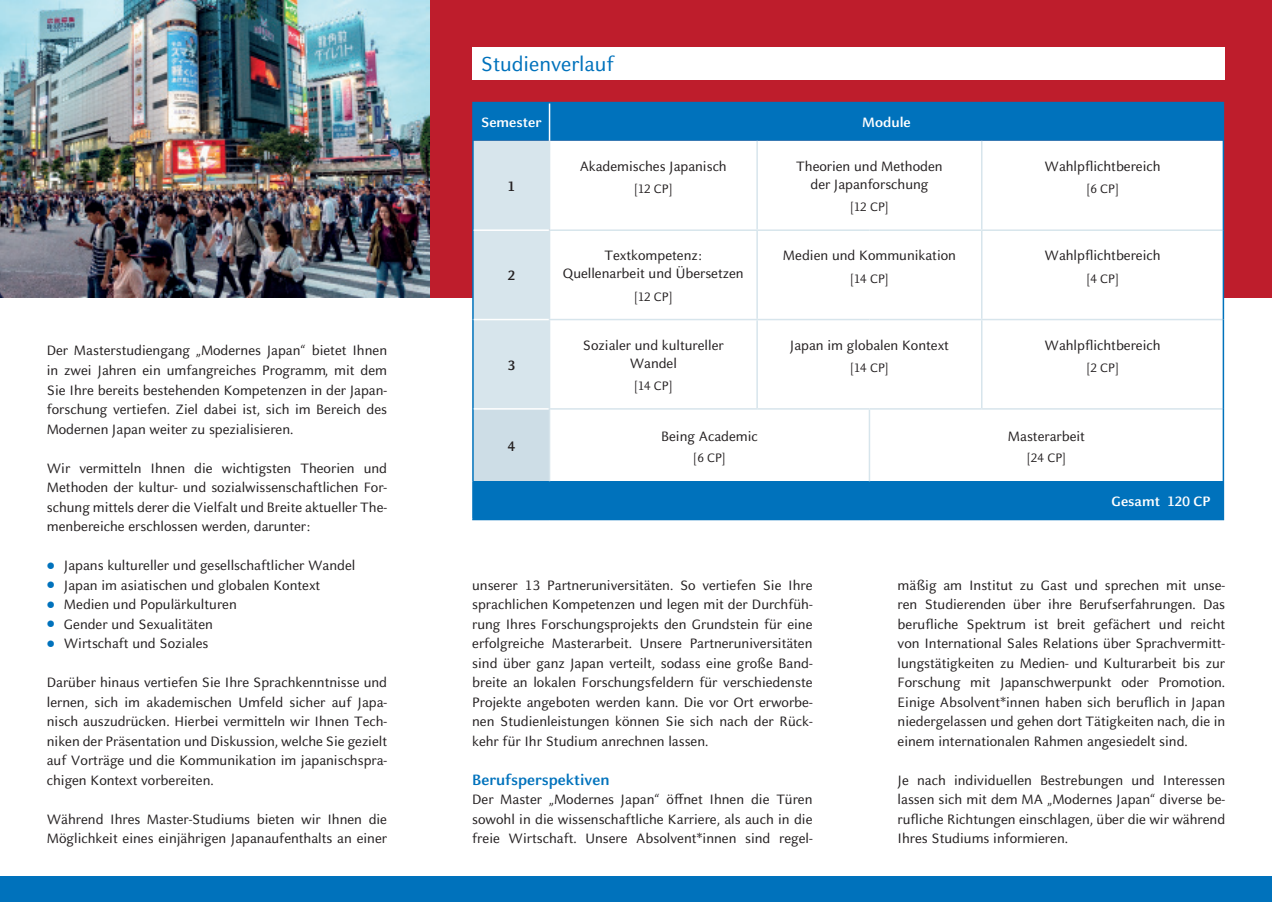
<style>
.page{position:relative;width:1272px;height:902px;background:#fff}
.page>*{position:absolute;margin:0;border:0;box-sizing:border-box;transform-origin:0 0}
.t1{font:22.5px "HHU Celeste Sans";color:#0072bc}
.t2{font:700 16.5px "HHU Celeste Sans";color:#0072bc}
.t3{font:15px/19.5px "HHU Celeste Sans";color:#231f20;text-align:justify}
.t4{font:700 15px "HHU Celeste Sans";color:#fff}
.t5{font:700 15px "HHU Celeste Sans";color:#231f20}
.t6{font:13.5px "HHU Celeste Sans";color:#231f20}
</style>
<div class="page">
<div style="left:0;top:876px;width:1271px;height:25px;background:#0072bc"></div>
<div style="left:429px;top:0;width:842px;height:298px;background:#be1d2c"></div>
<img style="left:0;top:0;width:429px;height:298px">
<div style="left:472px;top:47px;width:753px;height:33px;background:#fff"></div>
<svg style="left:473px;top:103px;width:749px;height:305px;background:#56a0cf"></svg>
<svg style="left:550px;top:141px;width:672px;height:340px"></svg>
<div style="left:473px;top:409px;width:76px;height:72px;background:#cddde6"></div>
<div style="left:473px;top:481px;width:750px;height:38px;background:#0072bc"></div>
<hr style="left:549px;top:103px;width:1px;height:38px;background:#fff">
<hr style="left:472px;top:102px;width:77px;height:1px;background:#0072bc">
<hr style="left:472px;top:103px;width:1px;height:38px;background:#0072bc">
<hr style="left:549px;top:102px;width:208px;height:1px;background:#0072bc">
<hr style="left:757px;top:102px;width:112px;height:1px;background:#0072bc">
<hr style="left:869px;top:102px;width:112px;height:1px;background:#0072bc">
<hr style="left:981px;top:102px;width:243px;height:1px;background:#0072bc">
<hr style="left:1222px;top:103px;width:2px;height:38px;background:#0072bc">
<hr style="left:472px;top:141px;width:1px;height:89px;background:#0072bc">
<hr style="left:472px;top:230px;width:1px;height:89px;background:#0072bc">
<hr style="left:472px;top:319px;width:1px;height:90px;background:#0072bc">
<hr style="left:472px;top:409px;width:1px;height:72px;background:#0072bc">
<hr style="left:472px;top:481px;width:1px;height:37px;background:#0072bc">
<hr style="left:1222px;top:481px;width:2px;height:37px;background:#0072bc">
<hr style="left:472px;top:518px;width:77px;height:2px;background:#0072bc">
<hr style="left:549px;top:518px;width:208px;height:2px;background:#0072bc">
<hr style="left:757px;top:518px;width:112px;height:2px;background:#0072bc">
<hr style="left:869px;top:518px;width:112px;height:2px;background:#0072bc">
<hr style="left:981px;top:518px;width:243px;height:2px;background:#0072bc">
<hr style="left:549px;top:141px;width:1px;height:88px;background:#d7e5ec">
<hr style="left:756px;top:141px;width:2px;height:88px;background:#d7e5ec">
<hr style="left:549px;top:229px;width:208px;height:2px;background:#d7e5ec">
<hr style="left:549px;top:231px;width:1px;height:88px;background:#d7e5ec">
<hr style="left:757px;top:229px;width:112px;height:2px;background:#d7e5ec">
<hr style="left:756px;top:231px;width:2px;height:88px;background:#d7e5ec">
<hr style="left:869px;top:229px;width:112px;height:2px;background:#d7e5ec">
<hr style="left:981px;top:229px;width:241px;height:2px;background:#d7e5ec">
<hr style="left:549px;top:319px;width:208px;height:1px;background:#d7e5ec">
<hr style="left:549px;top:320px;width:1px;height:88px;background:#d7e5ec">
<hr style="left:757px;top:319px;width:112px;height:1px;background:#d7e5ec">
<hr style="left:756px;top:320px;width:2px;height:88px;background:#d7e5ec">
<hr style="left:869px;top:319px;width:112px;height:1px;background:#d7e5ec">
<hr style="left:981px;top:319px;width:241px;height:1px;background:#d7e5ec">
<hr style="left:549px;top:409px;width:1px;height:72px;background:#d7e5ec">
<hr style="left:868px;top:409px;width:2px;height:72px;background:#d7e5ec">
<hr style="left:981px;top:408px;width:241px;height:1px;background:#d7e5ec">
<hr style="left:473px;top:229px;width:76px;height:2px;background:#fff">
<hr style="left:473px;top:319px;width:76px;height:1px;background:#fff">
<hr style="left:981px;top:141px;width:1px;height:88px;background:#d7e5ec">
<hr style="left:981px;top:231px;width:1px;height:88px;background:#d7e5ec">
<hr style="left:981px;top:320px;width:1px;height:88px;background:#d7e5ec">
<hr style="left:549px;top:408px;width:208px;height:1px;background:#d7e5ec">
<hr style="left:869px;top:408px;width:112px;height:1px;background:#d7e5ec">
<hr style="left:757px;top:408px;width:112px;height:1px;background:#d7e5ec">
<hr style="left:1222px;top:141px;width:2px;height:89px;background:#0072bc">
<hr style="left:1222px;top:230px;width:2px;height:89px;background:#0072bc">
<hr style="left:1222px;top:319px;width:2px;height:90px;background:#0072bc">
<hr style="left:1222px;top:409px;width:2px;height:72px;background:#0072bc">
<p class="t3" style="left:47px;top:340px;width:342px">Der Masterstudiengang „Modernes Japan“ bietet Ihnen in zwei Jahren ein umfangreiches Programm, mit dem Sie Ihre bereits bestehenden Kompetenzen in der Japan&shy;forschung vertiefen. Ziel dabei ist, sich im Bereich des Modernen Japan weiter zu spezialisieren.</p>
<p class="t3" style="left:47px;top:457px;width:342px">Wir vermitteln Ihnen die wichtigsten Theorien und Methoden der kultur- und sozialwissenschaftlichen For&shy;schung mittels derer die Vielfalt und Breite aktueller The&shy;menbereiche erschlossen werden, darunter:</p>
<p class="t3" style="left:64px;top:555px;width:293px;text-align:left">Japans kultureller und gesellschaftlicher Wandel Japan im asiatischen und globalen Kontext Medien und Populärkulturen<br>Gender und Sexualitäten<br>Wirtschaft und Soziales</p>
<p class="t3" style="left:47px;top:672px;width:342px">Darüber hinaus vertiefen Sie Ihre Sprachkenntnisse und lernen, sich im akademischen Umfeld sicher auf Japa&shy;nisch auszudrücken. Hierbei vermitteln wir Ihnen Tech&shy;niken der Präsentation und Diskussion, welche Sie gezielt auf Vorträge und die Kommunikation im japanischspra&shy;chigen Kontext vorbereiten.</p>
<p class="t3" style="left:47px;top:808px;width:342px">Während Ihres Master-Studiums bieten wir Ihnen die<br>Möglichkeit eines einjährigen Japanaufenthalts an einer</p>
<h1 class="t1" style="left:480px;top:49px;width:135px">Studienverlauf</h1>
<p class="t4" style="left:481px;top:113px;width:62px">Semester</p>
<p class="t4" style="left:862px;top:113px;width:50px">Module</p>
<p class="t5" style="left:508px;top:177px;width:8px">1</p>
<p class="t5" style="left:507px;top:266px;width:9px">2</p>
<p class="t5" style="left:507px;top:355px;width:9px">3</p>
<p class="t5" style="left:507px;top:436px;width:9px">4</p>
<p class="t3" style="left:580px;top:156px;width:148px">Akademisches Japanisch</p>
<p class="t6" style="left:634px;top:180px;width:40px">[12 CP]</p>
<p class="t3" style="left:563px;top:246px;width:182px;line-height:18px;text-align:center">Textkompetenz:<br>Quellenarbeit und Übersetzen</p>
<p class="t6" style="left:634px;top:288px;width:40px">[12 CP]</p>
<p class="t3" style="left:583px;top:335px;width:142px;line-height:18px;text-align:center">Sozialer und kultureller<br>Wandel</p>
<p class="t6" style="left:634px;top:377px;width:40px">[14 CP]</p>
<p class="t3" style="left:661px;top:426px;width:98px">Being Academic</p>
<p class="t6" style="left:693px;top:449px;width:34px">[6 CP]</p>
<p class="t3" style="left:796px;top:157px;width:148px;line-height:18px;text-align:center">Theorien und Methoden der Japanforschung</p>
<p class="t6" style="left:850px;top:198px;width:40px">[12 CP]</p>
<p class="t3" style="left:782px;top:245px;width:175px">Medien und Kommunikation</p>
<p class="t6" style="left:850px;top:270px;width:40px">[14 CP]</p>
<p class="t3" style="left:789px;top:335px;width:161px">Japan im globalen Kontext</p>
<p class="t6" style="left:850px;top:359px;width:40px">[14 CP]</p>
<p class="t3" style="left:1044px;top:156px;width:118px">Wahlpflichtbereich</p>
<p class="t6" style="left:1086px;top:180px;width:34px">[6 CP]</p>
<p class="t3" style="left:1044px;top:245px;width:118px">Wahlpflichtbereich</p>
<p class="t6" style="left:1086px;top:270px;width:34px">[4 CP]</p>
<p class="t3" style="left:1044px;top:335px;width:118px">Wahlpflichtbereich</p>
<p class="t6" style="left:1086px;top:359px;width:34px">[2 CP]</p>
<p class="t3" style="left:1007px;top:426px;width:79px">Masterarbeit</p>
<p class="t6" style="left:1026px;top:449px;width:41px">[24 CP]</p>
<p class="t4" style="left:1111px;top:491px;width:100px">Gesamt 120 CP</p>
<p class="t3" style="left:472px;top:574px;width:342px">unserer 13 Partneruniversitäten. So vertiefen Sie Ihre sprachlichen Kompetenzen und legen mit der Durchfüh&shy;rung Ihres Forschungsprojekts den Grundstein für eine erfolgreiche Masterarbeit. Unsere Partneruniversitäten sind über ganz Japan verteilt, sodass eine große Band&shy;breite an lokalen Forschungsfeldern für verschiedenste Projekte angeboten werden kann. Die vor Ort erworbe&shy;nen Studienleistungen können Sie sich nach der Rück&shy;kehr für Ihr Studium anrechnen lassen.</p>
<p class="t2" style="left:472px;top:768px;width:139px">Berufsperspektiven</p>
<p class="t3" style="left:472px;top:789px;width:342px">Der Master „Modernes Japan“ öffnet Ihnen die Türen sowohl in die wissenschaftliche Karriere, als auch in die freie Wirtschaft. Unsere Absolvent*innen sind regel-</p>
<p class="t3" style="left:897px;top:574px;width:329px">mäßig am Institut zu Gast und sprechen mit unse&shy;ren Studierenden über ihre Berufserfahrungen. Das berufliche Spektrum ist breit gefächert und reicht von International Sales Relations über Sprachvermitt&shy;lungstätigkeiten zu Medien- und Kulturarbeit bis zur Forschung mit Japanschwerpunkt oder Promotion.<br>Einige Absolvent*innen haben sich beruflich in Japan niedergelassen und gehen dort Tätigkeiten nach, die in einem internationalen Rahmen angesiedelt sind.</p>
<p class="t3" style="left:897px;top:769px;width:329px">Je nach individuellen Bestrebungen und Interessen lassen sich mit dem MA „Modernes Japan“ diverse be&shy;rufliche Richtungen einschlagen, über die wir während Ihres Studiums informieren.</p>
</div>
